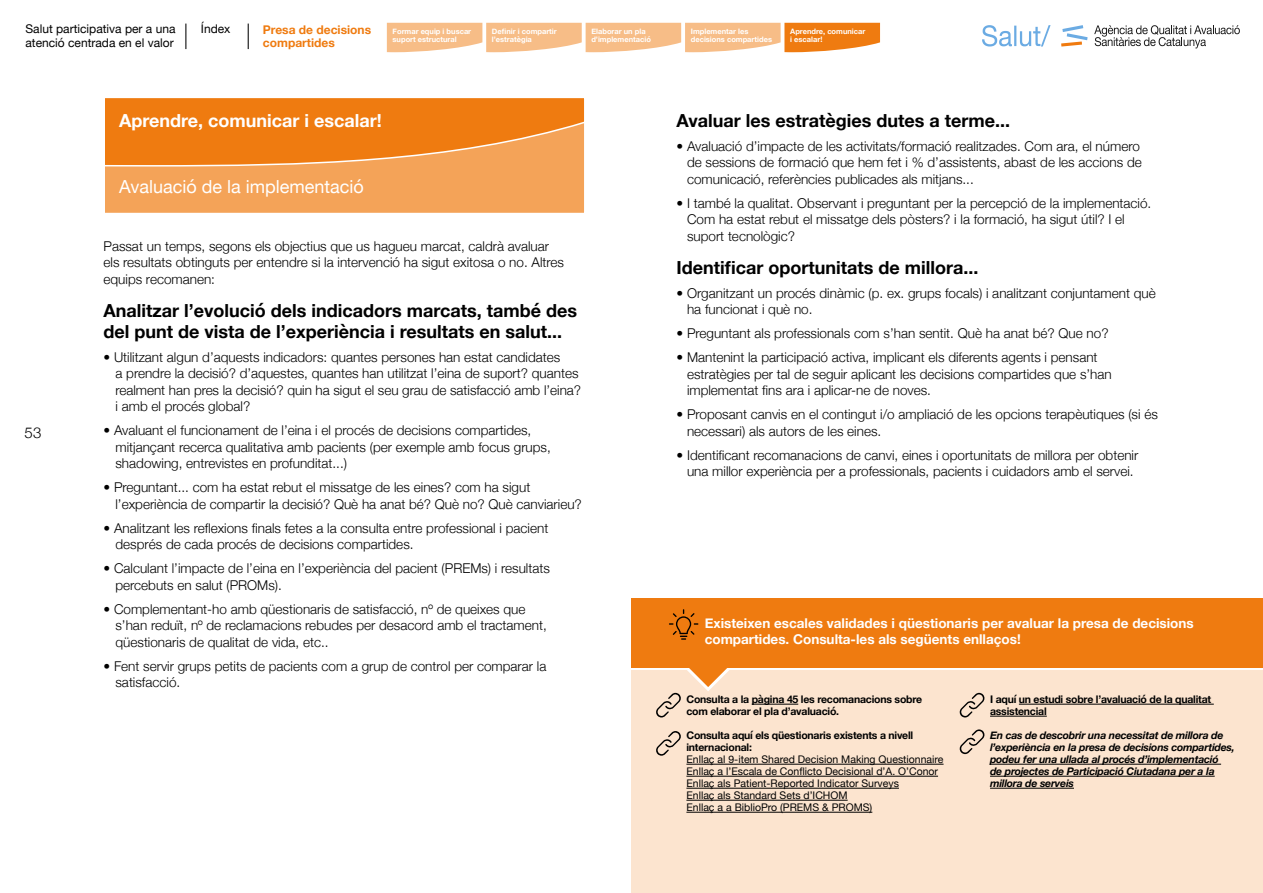
<style>
.page{position:relative;width:1263px;height:893px;background:#fff}
.page>*{position:absolute;margin:0;border:0;box-sizing:border-box;transform-origin:0 0}
.t1{font:700 18px/21px "Helvetica Neue";color:#000}
.t2{font:700 18px "Helvetica Neue";color:#fff}
.t3{font:18px "Helvetica Neue";color:#fff}
.t4{font:300 15px "Helvetica Neue";color:#000}
.t5{font:300 13.5px/16.5px "Helvetica Neue";color:#000}
.t6{font:700 13.5px/16.5px "Helvetica Neue";color:#fff}
.t7{font:12px/13.5px "Helvetica Neue";color:#000}
.t8{font:700 12px/13.5px "Helvetica Neue";color:#ef7b10}
.t9{font:10.5px/12px "Helvetica Neue";color:#000}
.t10{font:italic 700 10.5px/12px "Helvetica Neue";letter-spacing:-.02em;color:#000}
.t11{font:700 10.5px/12px "Helvetica Neue";letter-spacing:-.02em;color:#000}
.t12{font:700 7.5px/8.2px "Helvetica Neue";color:#fff}
</style>
<div class="page">
<div style="left:632px;top:670px;width:631px;height:222px;background:#fce4cf"></div>
<div style="left:632px;top:598px;width:631px;height:69px;background:#ef7b10"></div>
<svg style="left:248px;top:24px;width:1px;height:25px"></svg>
<svg style="left:185px;top:24px;width:1px;height:25px"></svg>
<svg style="left:387px;top:23px;width:493px;height:29px;background:#f6b980"></svg>
<div style="left:104px;top:97px;width:482px;height:117px;background:#f4a358;border:2px solid #fff"></div>
<svg style="left:104px;top:97px;width:482px;height:70px;background:#f08625"></svg>
<hr style="left:752px;top:703px;width:46px;height:1px;background:#000">
<hr style="left:686px;top:763px;width:258px;height:1px;background:#000">
<hr style="left:686px;top:775px;width:252px;height:1px;background:#000">
<hr style="left:686px;top:787px;width:213px;height:1px;background:#000">
<hr style="left:686px;top:799px;width:162px;height:1px;background:#000">
<hr style="left:686px;top:811px;width:186px;height:1px;background:#000">
<hr style="left:1019px;top:703px;width:195px;height:1px;background:#000">
<hr style="left:990px;top:715px;width:57px;height:1px;background:#000">
<hr style="left:990px;top:763px;width:231px;height:1px;background:#000">
<hr style="left:990px;top:775px;width:225px;height:1px;background:#000">
<hr style="left:990px;top:787px;width:84px;height:1px;background:#000">
<svg style="left:959px;top:692px;width:26px;height:25px"></svg>
<svg style="left:656px;top:731px;width:25px;height:24px"></svg>
<svg style="left:959px;top:729px;width:26px;height:25px"></svg>
<svg style="left:656px;top:609px;width:79px;height:108px"></svg>
<svg style="left:1061px;top:25px;width:27px;height:22px"></svg>
<svg style="left:1094px;top:25px;width:146px;height:23px"></svg>
<svg style="left:982px;top:25px;width:69px;height:22px"></svg>
<p class="t7" style="left:26px;top:23px;width:152px">Salut participativa per a una atenció centrada en el valor</p>
<p class="t7" style="left:201px;top:23px;width:31px">Índex</p>
<p class="t8" style="left:263px;top:23px;width:110px">Presa de decisions compartides</p>
<p class="t12" style="left:393px;top:27px;width:80px">Formar equip i buscar suport estructural</p>
<p class="t12" style="left:492px;top:27px;width:66px">Definir i compartir l’estratègia</p>
<p class="t12" style="left:591px;top:27px;width:61px">Elaborar un pla d’implementació</p>
<p class="t12" style="left:691px;top:27px;width:83px">Implementar les decisions compartides</p>
<p class="t12" style="left:790px;top:27px;width:77px">Aprendre, comunicar i escalar!</p>
<p class="t4" style="left:25px;top:420px;width:18px">53</p>
<h1 class="t2" style="left:119px;top:106px;width:264px">Aprendre, comunicar i escalar!</h1>
<h1 class="t3" style="left:119px;top:173px;width:246px">Avaluació de la implementació</h1>
<p class="t5" style="left:104px;top:237px;width:462px">Passat un temps, segons els objectius que us hagueu marcat, caldrà avaluar els resultats obtinguts per entendre si la intervenció ha sigut exitosa o no. Altres equips recomanen:</p>
<h1 class="t1" style="left:104px;top:300px;width:475px">Analitzar l’evolució dels indicadors marcats, també des del punt de vista de l’experiència i resultats en salut...</h1>
<p class="t5" style="left:116px;top:348px;width:467px;text-indent:-12px">• Utilitzant algun d’aquests indicadors: quantes persones han estat candidates<br>a prendre la decisió? d’aquestes, quantes han utilitzat l’eina de suport? quantes realment han pres la decisió? quin ha sigut el seu grau de satisfacció amb l’eina? i amb el procés global?</p>
<p class="t5" style="left:116px;top:421px;width:437px;text-indent:-12px">• Avaluant el funcionament de l’eina i el procés de decisions compartides, mitjançant recerca qualitativa amb pacients (per exemple amb focus grups, shadowing, entrevistes en profunditat...)</p>
<p class="t5" style="left:116px;top:478px;width:468px;text-indent:-12px">• Preguntant... com ha estat rebut el missatge de les eines? com ha sigut l’experiència de compartir la decisió? Què ha anat bé? Què no? Què canviarieu?</p>
<p class="t5" style="left:116px;top:519px;width:434px;text-indent:-12px">• Analitzant les reflexions finals fetes a la consulta entre professional i pacient després de cada procés de decisions compartides.</p>
<p class="t5" style="left:116px;top:559px;width:436px;text-indent:-12px">• Calculant l’impacte de l’eina en l’experiència del pacient (PREMs) i resultats percebuts en salut (PROMs).</p>
<p class="t5" style="left:116px;top:600px;width:433px;text-indent:-12px">• Complementant-ho amb qüestionaris de satisfacció, nº de queixes que s’han reduït, nº de reclamacions rebudes per desacord amb el tractament, qüestionaris de qualitat de vida, etc..</p>
<p class="t5" style="left:116px;top:657px;width:432px;text-indent:-12px">• Fent servir grups petits de pacients com a grup de control per comparar la satisfacció.</p>
<h1 class="t1" style="left:676px;top:110px;width:335px">Avaluar les estratègies dutes a terme...</h1>
<p class="t5" style="left:687px;top:137px;width:456px;text-indent:-11px">• Avaluació d’impacte de les activitats/formació realitzades. Com ara, el número de sessions de formació que hem fet i % d’assistents, abast de les accions de comunicació, referències publicades als mitjans...</p>
<p class="t5" style="left:687px;top:194px;width:466px;text-indent:-11px">• I també la qualitat. Observant i preguntant per la percepció de la implementació.<br>Com ha estat rebut el missatge dels pòsters? i la formació, ha sigut útil? I el suport tecnològic?</p>
<h1 class="t1" style="left:676px;top:257px;width:303px">Identificar oportunitats de millora...</h1>
<p class="t5" style="left:687px;top:284px;width:470px;text-indent:-11px">• Organitzant un procés dinàmic (p. ex. grups focals) i analitzant conjuntament què ha funcionat i què no.</p>
<p class="t5" style="left:676px;top:324px;width:434px">• Preguntant als professionals com s’han sentit. Què ha anat bé? Que no?</p>
<p class="t5" style="left:687px;top:348px;width:426px;text-indent:-11px">• Mantenint la participació activa, implicant els diferents agents i pensant estratègies per tal de seguir aplicant les decisions compartides que s’han implementat fins ara i aplicar-ne de noves.</p>
<p class="t5" style="left:687px;top:405px;width:472px;text-indent:-11px">• Proposant canvis en el contingut i/o ampliació de les opcions terapèutiques (si és necessari) als autors de les eines.</p>
<p class="t5" style="left:676px;top:446px;width:463px;text-align:center">• Identificant recomanacions de canvi, eines i oportunitats de millora per obtenir una millor experiència per a professionals, pacients i cuidadors amb el servei.</p>
<p class="t6" style="left:705px;top:614px;width:491px">Existeixen escales validades i qüestionaris per avaluar la presa de decisions compartides. Consulta-les als següents enllaços!</p>
<p class="t11" style="left:686px;top:693px;width:237px">Consulta a la pàgina 45 les recomanacions sobre com elaborar el pla d’avaluació.</p>
<p class="t11" style="left:686px;top:729px;width:228px">Consulta aquí els qüestionaris existents a nivell internacional:</p>
<p class="t9" style="left:686px;top:754px;width:259px">Enllaç al 9-item Shared Decision Making Questionnaire Enllaç a l’Escala de Conflicto Decisional d’A. O’Conor Enllaç als Patient-Reported Indicator Surveys<br>Enllaç als Standard Sets d’ICHOM<br>Enllaç a a BiblioPro (PREMS &amp; PROMS)</p>
<p class="t11" style="left:990px;top:693px;width:223px">I aquí un estudi sobre l’avaluació de la qualitat assistencial</p>
<p class="t10" style="left:990px;top:729px;width:246px">En cas de descobrir una necessitat de millora de l’experiència en la presa de decisions compartides, podeu fer una ullada al procés d’implementació<br>de projectes de Participació Ciutadana per a la millora de serveis</p>
</div>
